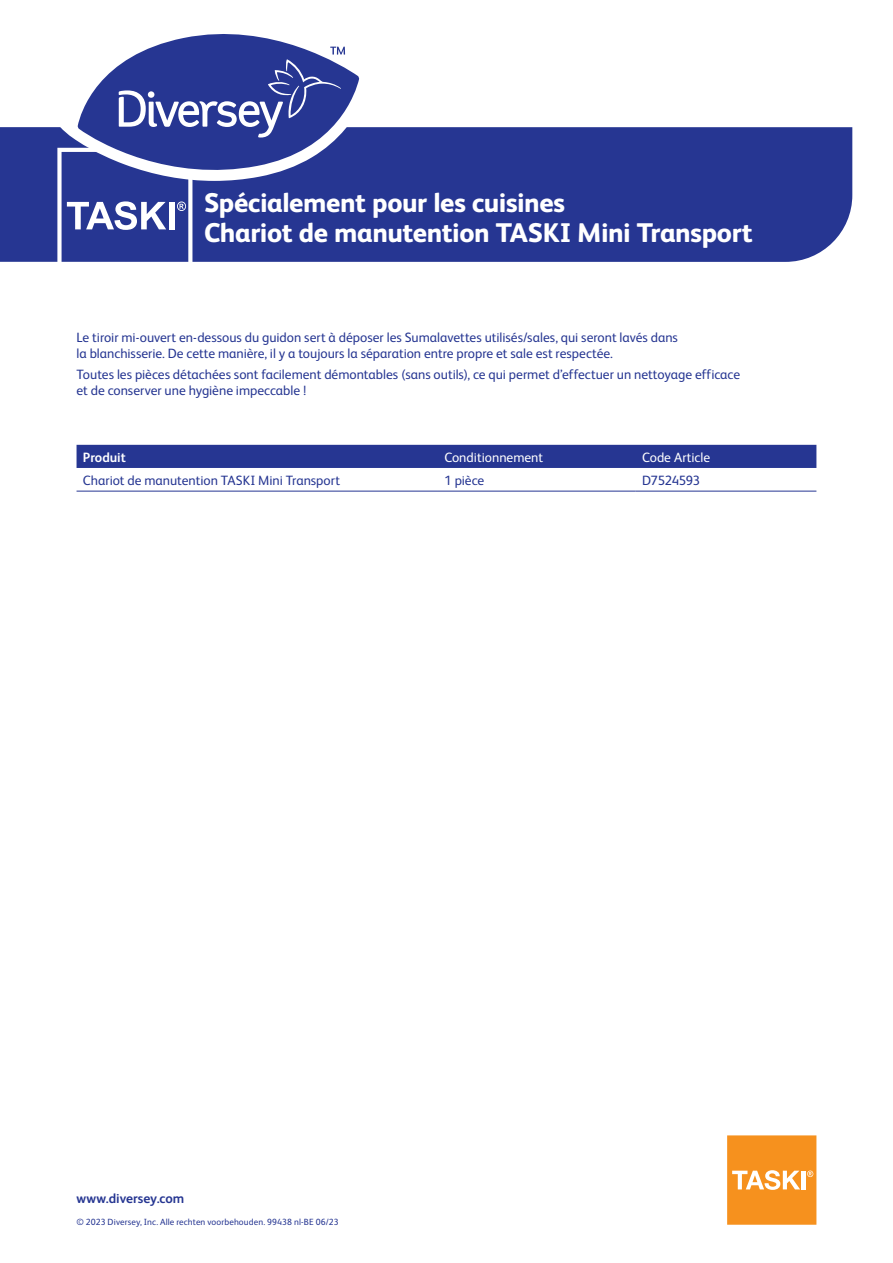
<style>
.page{position:relative;width:893px;height:1263px;background:#fff}
.page>*{position:absolute;margin:0;border:0;box-sizing:border-box;transform-origin:0 0}
.t1{font:800 27px/30px "FS Albert Pro";letter-spacing:-.015em;color:#fff}
.t2{font:13.5px/16.2px "FS Albert Pro";color:#263692}
.t3{font:13.5px "FS Albert Pro";color:#fff}
.t4{font:700 13.5px "FS Albert Pro";color:#263692}
.t5{font:13.5px "FS Albert Pro";letter-spacing:-.03em;color:#263692}
.t6{font:700 13.5px "FS Albert Pro";letter-spacing:-.005em;color:#fff}
.t7{font:9px "FS Albert Pro";letter-spacing:.01em;color:#263692}
</style>
<div class="page">
<div style="left:0;top:127px;width:852px;height:135px;background:#263692"></div>
<svg style="left:57px;top:148px;width:135px;height:114px;background:#4e5ba6"></svg>
<div style="left:169px;top:202px;width:6px;height:27px;background:#fff"></div>
<svg style="left:727px;top:1135px;width:89px;height:90px;background:#f69c34"></svg>
<div style="left:77px;top:445px;width:739px;height:23px;background:#263692"></div>
<hr style="left:77px;top:491px;width:361px;height:1px;background:#263692">
<hr style="left:438px;top:491px;width:198px;height:1px;background:#263692">
<hr style="left:636px;top:491px;width:180px;height:1px;background:#263692">
<svg style="left:58px;top:78px;width:316px;height:103px"></svg>
<svg style="left:78px;top:34px;width:281px;height:148px;fill:#263692"></svg>
<svg style="left:119px;top:47px;width:226px;height:91px;background:#4a58a4"></svg>
<h1 class="t1" style="left:204px;top:186px;width:550px">Spécialement pour les cuisines<br>Chariot de manutention TASKI Mini Transport</h1>
<p class="t2" style="left:77px;top:328px;width:603px">Le tiroir mi-ouvert en-dessous du guidon sert à déposer les Sumalavettes utilisés/sales, qui seront lavés dans la blanchisserie. De cette manière, il y a toujours la séparation entre propre et sale est respectée.</p>
<p class="t2" style="left:77px;top:365px;width:665px">Toutes les pièces détachées sont facilement démontables (sans outils), ce qui permet d’effectuer un nettoyage efficace et de conserver une hygiène impeccable !</p>
<p class="t6" style="left:83px;top:447px;width:44px">Produit</p>
<p class="t3" style="left:444px;top:447px;width:100px">Conditionnement</p>
<p class="t3" style="left:642px;top:447px;width:70px">Code Article</p>
<p class="t2" style="left:83px;top:471px;width:259px">Chariot de manutention TASKI Mini Transport</p>
<p class="t2" style="left:444px;top:471px;width:41px">1 pièce</p>
<p class="t5" style="left:642px;top:470px;width:60px">D7524593</p>
<p class="t4" style="left:77px;top:1189px;width:109px">www.diversey.com</p>
<p class="t7" style="left:77px;top:1215px;width:264px">© 2023 Diversey, Inc. Alle rechten voorbehouden. 99438 nl-BE 06/23</p>
</div>
